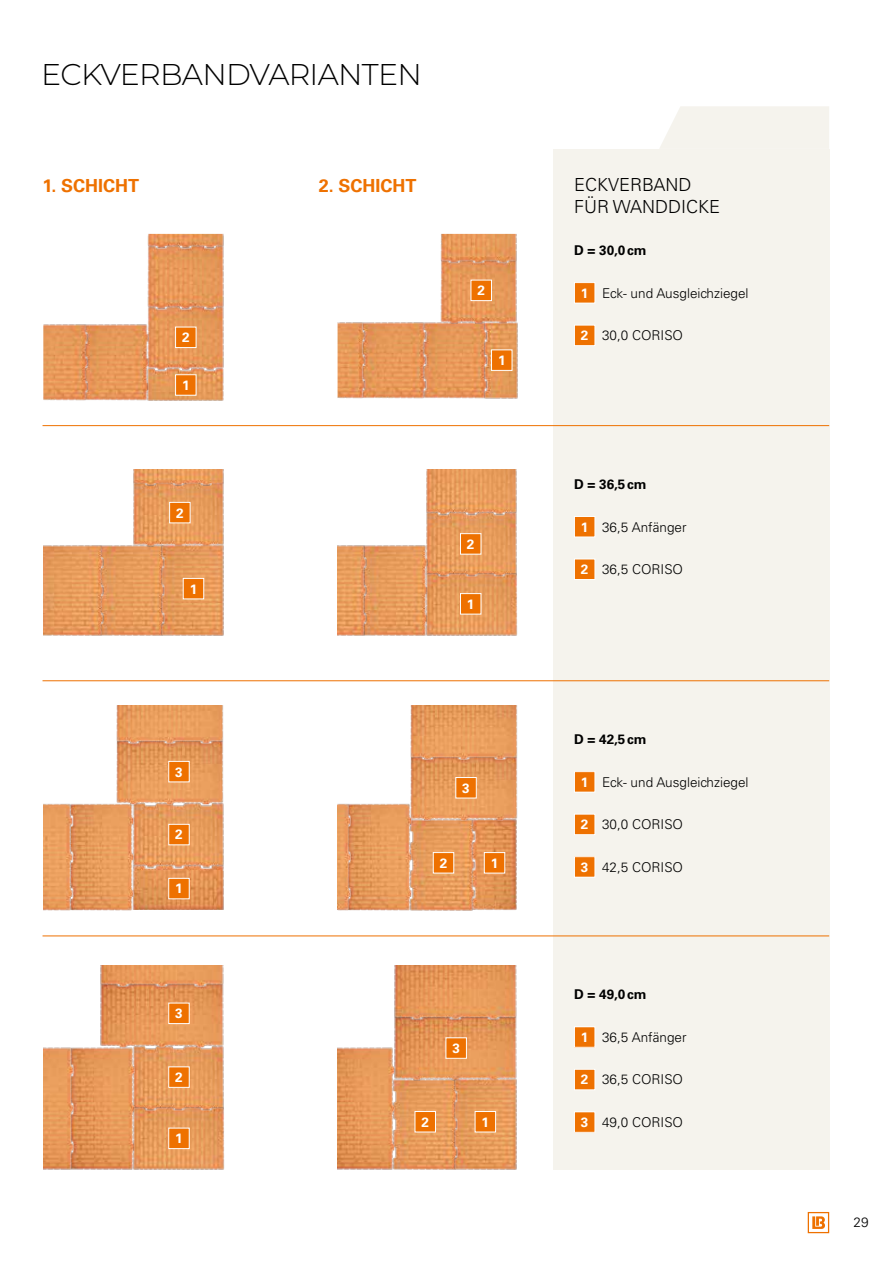
<style>
.page{position:relative;width:893px;height:1263px;background:#fff}
.page>*{position:absolute;margin:0;border:0;box-sizing:border-box;transform-origin:0 0}
.t1{font:300 30px "Montserrat";letter-spacing:-.025em;color:#000}
.t2{font:300 18px/21.3px "Univers LT Std";color:#000}
.t3{font:700 18px "Univers LT Std";color:#ee7100}
.t4{font:300 13.5px "Univers LT Std";color:#000}
.t5{font:700 13.5px "Univers LT Std";color:#000}
.t6{font:700 13.5px "Univers LT Std";color:#fff}
.s1{font-weight:700;color:#fff}
</style>
<div class="page">
<img style="left:148px;top:309px;width:76px;height:59px">
<img style="left:147px;top:248px;width:77px;height:61px">
<img style="left:147px;top:234px;width:77px;height:14px">
<img style="left:88px;top:322px;width:61px;height:79px">
<img style="left:43px;top:324px;width:45px;height:77px">
<img style="left:145px;top:368px;width:79px;height:33px">
<img style="left:426px;top:322px;width:58px;height:77px">
<img style="left:439px;top:263px;width:79px;height:61px">
<img style="left:440px;top:234px;width:77px;height:29px">
<img style="left:365px;top:322px;width:61px;height:77px">
<img style="left:338px;top:322px;width:27px;height:77px">
<img style="left:484px;top:322px;width:33px;height:77px">
<img style="left:422px;top:831px;width:39px;height:80px">
<img style="left:461px;top:831px;width:55px;height:80px">
<img style="left:337px;top:803px;width:85px;height:108px">
<img style="left:396px;top:770px;width:122px;height:61px">
<img style="left:410px;top:705px;width:108px;height:65px">
<img style="left:338px;top:803px;width:23px;height:108px">
<img style="left:145px;top:815px;width:79px;height:39px">
<img style="left:145px;top:854px;width:79px;height:55px">
<img style="left:84px;top:803px;width:61px;height:108px">
<img style="left:43px;top:803px;width:41px;height:108px">
<img style="left:103px;top:754px;width:121px;height:61px">
<img style="left:116px;top:705px;width:108px;height:49px">
<img style="left:105px;top:545px;width:56px;height:91px">
<img style="left:133px;top:486px;width:91px;height:62px">
<img style="left:133px;top:470px;width:91px;height:16px">
<img style="left:43px;top:545px;width:62px;height:91px">
<img style="left:161px;top:544px;width:63px;height:92px">
<img style="left:426px;top:516px;width:91px;height:57px">
<img style="left:426px;top:470px;width:91px;height:46px">
<img style="left:368px;top:543px;width:61px;height:93px">
<img style="left:338px;top:545px;width:30px;height:91px">
<img style="left:425px;top:573px;width:93px;height:63px">
<img style="left:145px;top:1058px;width:79px;height:49px">
<img style="left:84px;top:1047px;width:61px;height:123px">
<img style="left:96px;top:997px;width:128px;height:61px">
<img style="left:100px;top:965px;width:124px;height:32px">
<img style="left:43px;top:1047px;width:41px;height:123px">
<img style="left:132px;top:1107px;width:93px;height:63px">
<img style="left:405px;top:1083px;width:49px;height:87px">
<img style="left:338px;top:1047px;width:67px;height:123px">
<img style="left:389px;top:1022px;width:128px;height:61px">
<img style="left:394px;top:965px;width:123px;height:57px">
<img style="left:454px;top:1078px;width:63px;height:92px">
<div style="left:553px;top:149px;width:276px;height:1020px;background:#f5f3ed"></div>
<hr style="left:43px;top:425px;width:786px;height:1px;background:#ee7100">
<hr style="left:43px;top:680px;width:786px;height:1px;background:#ee7100">
<div style="left:659px;top:106px;width:170px;height:43px;background:#f5f3ed"></div>
<hr style="left:43px;top:935px;width:786px;height:1px;background:#ee7100">
<div style="left:574px;top:283px;width:21px;height:20px;background:#ee7100"></div>
<div style="left:574px;top:282px;width:21px;height:21px;border:1px solid #fff"></div>
<div style="left:574px;top:325px;width:21px;height:21px;background:#ee7100"></div>
<div style="left:574px;top:325px;width:21px;height:21px;border:1px solid #fff"></div>
<div style="left:574px;top:516px;width:21px;height:21px;background:#ee7100"></div>
<div style="left:574px;top:516px;width:21px;height:21px;border:1px solid #fff"></div>
<div style="left:574px;top:559px;width:21px;height:20px;background:#ee7100"></div>
<div style="left:574px;top:559px;width:21px;height:21px;border:1px solid #fff"></div>
<div style="left:574px;top:772px;width:21px;height:20px;background:#ee7100"></div>
<div style="left:574px;top:771px;width:21px;height:21px;border:1px solid #fff"></div>
<div style="left:574px;top:814px;width:21px;height:21px;background:#ee7100"></div>
<div style="left:574px;top:814px;width:21px;height:21px;border:1px solid #fff"></div>
<div style="left:574px;top:857px;width:21px;height:20px;background:#ee7100"></div>
<div style="left:574px;top:856px;width:21px;height:21px;border:1px solid #fff"></div>
<div style="left:574px;top:1027px;width:21px;height:20px;background:#ee7100"></div>
<div style="left:574px;top:1026px;width:21px;height:22px;border:1px solid #fff"></div>
<div style="left:574px;top:1069px;width:21px;height:21px;background:#ee7100"></div>
<div style="left:574px;top:1069px;width:21px;height:21px;border:1px solid #fff"></div>
<div style="left:574px;top:1112px;width:21px;height:20px;background:#ee7100"></div>
<div style="left:574px;top:1111px;width:21px;height:22px;border:1px solid #fff"></div>
<div style="left:471px;top:280px;width:20px;height:21px;background:#ee7100"></div>
<div style="left:471px;top:280px;width:21px;height:21px;border:1px solid #fff"></div>
<div style="left:176px;top:327px;width:20px;height:21px;background:#ee7100"></div>
<div style="left:175px;top:327px;width:21px;height:21px;border:1px solid #fff"></div>
<div style="left:170px;top:502px;width:20px;height:21px;background:#ee7100"></div>
<div style="left:169px;top:502px;width:21px;height:21px;border:1px solid #fff"></div>
<div style="left:169px;top:824px;width:20px;height:21px;background:#ee7100"></div>
<div style="left:168px;top:824px;width:22px;height:21px;border:1px solid #fff"></div>
<div style="left:169px;top:1067px;width:20px;height:20px;background:#ee7100"></div>
<div style="left:168px;top:1066px;width:22px;height:22px;border:1px solid #fff"></div>
<div style="left:433px;top:852px;width:21px;height:21px;background:#ee7100"></div>
<div style="left:433px;top:852px;width:21px;height:21px;border:1px solid #fff"></div>
<div style="left:415px;top:1111px;width:20px;height:21px;background:#ee7100"></div>
<div style="left:415px;top:1111px;width:21px;height:21px;border:1px solid #fff"></div>
<div style="left:169px;top:761px;width:20px;height:21px;background:#ee7100"></div>
<div style="left:168px;top:761px;width:22px;height:21px;border:1px solid #fff"></div>
<div style="left:169px;top:1003px;width:20px;height:20px;background:#ee7100"></div>
<div style="left:168px;top:1003px;width:22px;height:21px;border:1px solid #fff"></div>
<div style="left:456px;top:777px;width:20px;height:21px;background:#ee7100"></div>
<div style="left:455px;top:777px;width:22px;height:21px;border:1px solid #fff"></div>
<div style="left:446px;top:1038px;width:20px;height:20px;background:#ee7100"></div>
<div style="left:446px;top:1037px;width:21px;height:22px;border:1px solid #fff"></div>
<div style="left:460px;top:534px;width:21px;height:20px;background:#ee7100"></div>
<div style="left:460px;top:533px;width:21px;height:21px;border:1px solid #fff"></div>
<div style="left:491px;top:350px;width:21px;height:20px;background:#ee7100"></div>
<div style="left:491px;top:349px;width:21px;height:22px;border:1px solid #fff"></div>
<div style="left:176px;top:375px;width:20px;height:20px;background:#ee7100"></div>
<div style="left:175px;top:374px;width:21px;height:22px;border:1px solid #fff"></div>
<div style="left:183px;top:578px;width:21px;height:21px;background:#ee7100"></div>
<div style="left:183px;top:578px;width:21px;height:21px;border:1px solid #fff"></div>
<div style="left:169px;top:878px;width:20px;height:21px;background:#ee7100"></div>
<div style="left:168px;top:878px;width:22px;height:21px;border:1px solid #fff"></div>
<div style="left:169px;top:1128px;width:20px;height:20px;background:#ee7100"></div>
<div style="left:168px;top:1128px;width:22px;height:21px;border:1px solid #fff"></div>
<div style="left:484px;top:852px;width:21px;height:21px;background:#ee7100"></div>
<div style="left:484px;top:852px;width:21px;height:21px;border:1px solid #fff"></div>
<div style="left:475px;top:1111px;width:21px;height:21px;background:#ee7100"></div>
<div style="left:475px;top:1111px;width:21px;height:21px;border:1px solid #fff"></div>
<div style="left:460px;top:594px;width:21px;height:20px;background:#ee7100"></div>
<div style="left:460px;top:593px;width:21px;height:21px;border:1px solid #fff"></div>
<svg style="left:808px;top:1212px;width:21px;height:21px"></svg>
<h1 class="t1" style="left:41px;top:54px;width:382px">ECKVERBANDVARIANTEN</h1>
<h2 class="t3" style="left:43px;top:175px;width:98px">1. SCHICHT</h2>
<h2 class="t3" style="left:319px;top:175px;width:99px">2. SCHICHT</h2>
<p class="t6" style="left:182px;top:329px;width:9px">2</p>
<p class="t6" style="left:182px;top:377px;width:9px">1</p>
<p class="t6" style="left:176px;top:505px;width:9px">2</p>
<p class="t6" style="left:190px;top:581px;width:9px">1</p>
<p class="t6" style="left:477px;top:283px;width:9px">2</p>
<p class="t6" style="left:498px;top:352px;width:9px">1</p>
<p class="t6" style="left:467px;top:536px;width:9px">2</p>
<p class="t6" style="left:467px;top:596px;width:9px">1</p>
<p class="t6" style="left:175px;top:764px;width:9px">3</p>
<p class="t6" style="left:175px;top:827px;width:9px">2</p>
<p class="t6" style="left:175px;top:881px;width:9px">1</p>
<p class="t6" style="left:175px;top:1005px;width:9px">3</p>
<p class="t6" style="left:175px;top:1069px;width:9px">2</p>
<p class="t6" style="left:175px;top:1130px;width:9px">1</p>
<p class="t6" style="left:462px;top:780px;width:9px">3</p>
<p class="t6" style="left:440px;top:855px;width:9px">2</p>
<p class="t6" style="left:491px;top:855px;width:9px">1</p>
<p class="t6" style="left:452px;top:1040px;width:9px">3</p>
<p class="t6" style="left:421px;top:1114px;width:9px">2</p>
<p class="t6" style="left:482px;top:1114px;width:9px">1</p>
<h2 class="t2" style="left:574px;top:174px;width:147px">ECKVERBAND<br>FÜR WANDDICKE</h2>
<p class="t5" style="left:574px;top:242px;width:74px">D = 30,0cm</p>
<p class="t4" style="left:581px;top:285px;width:169px"><span class="s1">1</span> Eck- und Ausgleichziegel</p>
<p class="t4" style="left:581px;top:327px;width:104px"><span class="s1">2</span> 30,0 CORISO</p>
<p class="t5" style="left:574px;top:476px;width:74px">D = 36,5cm</p>
<p class="t4" style="left:581px;top:519px;width:107px"><span class="s1">1</span> 36,5 Anfänger</p>
<p class="t4" style="left:581px;top:561px;width:104px"><span class="s1">2</span> 36,5 CORISO</p>
<p class="t5" style="left:574px;top:731px;width:74px">D = 42,5cm</p>
<p class="t4" style="left:581px;top:774px;width:169px"><span class="s1">1</span> Eck- und Ausgleichziegel</p>
<p class="t4" style="left:581px;top:816px;width:104px"><span class="s1">2</span> 30,0 CORISO</p>
<p class="t4" style="left:581px;top:859px;width:104px"><span class="s1">3</span> 42,5 CORISO</p>
<p class="t5" style="left:574px;top:987px;width:74px">D = 49,0cm</p>
<p class="t4" style="left:581px;top:1029px;width:107px"><span class="s1">1</span> 36,5 Anfänger</p>
<p class="t4" style="left:581px;top:1071px;width:104px"><span class="s1">2</span> 36,5 CORISO</p>
<p class="t4" style="left:581px;top:1114px;width:104px"><span class="s1">3</span> 49,0 CORISO</p>
<p class="t4" style="left:854px;top:1214px;width:17px">29</p>
</div>
